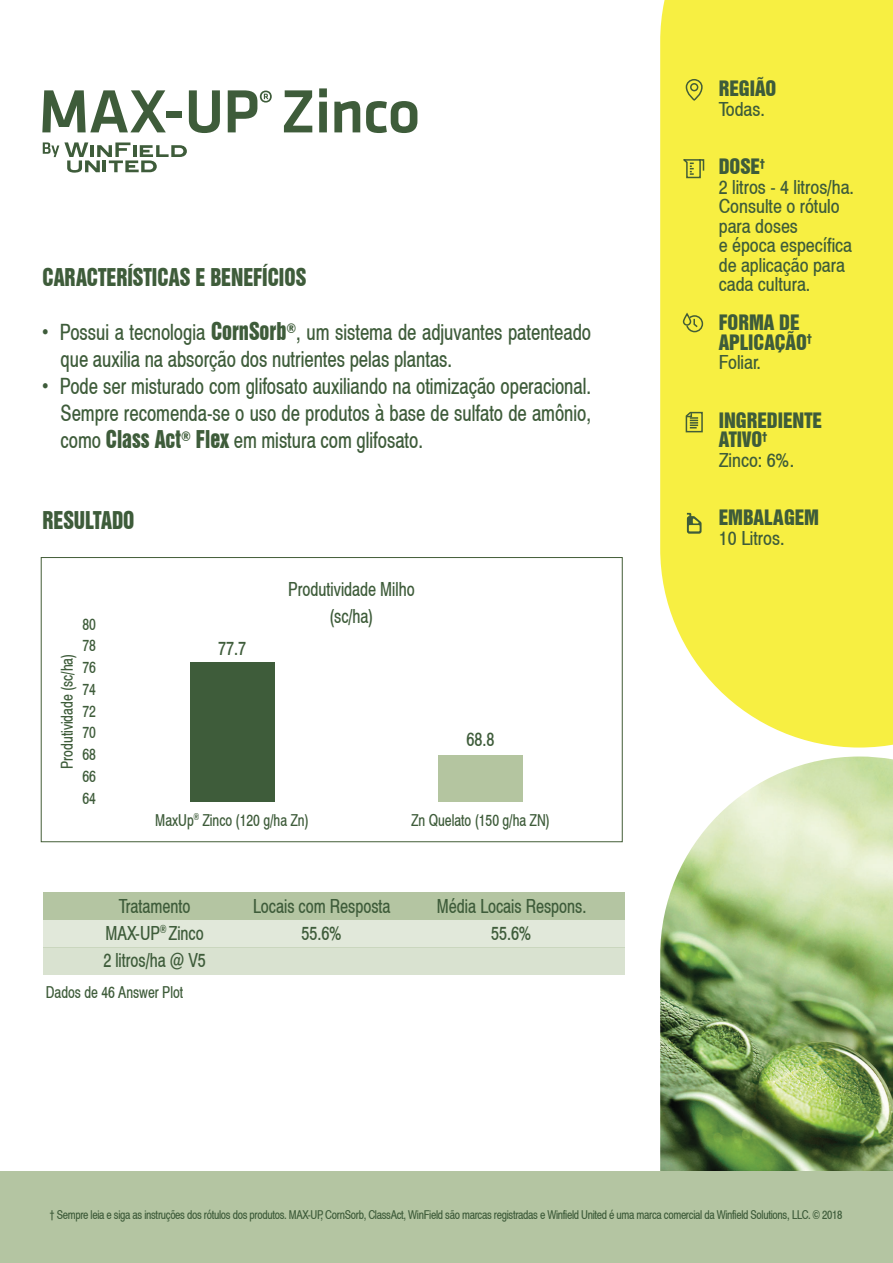
<style>
.page{position:relative;width:893px;height:1263px;background:#fff}
.page>*{position:absolute;margin:0;border:0;box-sizing:border-box;transform-origin:0 0}
.t1{font:condensed 22.5px/27px "Helvetica";color:#3e5c3a;scale:.9 1}
.t2{font:22.5px "Swiss 921 BT Regular A";color:#3e5c3a;scale:.9 1}
.t3{font:condensed 19.5px/19.5px "Helvetica";color:#3e5c3a}
.t4{font:condensed 19.5px/27px "Helvetica";color:#3e5c3a;text-align:center;scale:.9 1}
.t5{font:19.5px/19.5px "Swiss 921 BT Regular A";color:#3e5c3a}
.t6{font:condensed 16.5px/21.8px "Helvetica";color:#3e5c3a;text-align:justify;scale:.9 1}
.t7{font:condensed 12.15px "Helvetica";letter-spacing:-.025em;color:#3e5c3a;scale:.95 1}
.s1{font-family:"Swiss 921 BT Regular A";font-stretch:normal}
</style>
<div class="page">
<img style="left:660px;top:756px;width:233px;height:415px">
<div style="left:660px;top:0;width:233px;height:747px;background:#f7ef42"></div>
<div style="left:0;top:1171px;width:893px;height:92px;background:#b4c5a2"></div>
<svg style="left:43px;top:142px;width:144px;height:31px"></svg>
<svg style="left:42px;top:90px;width:124px;height:42px"></svg>
<div style="left:166px;top:112px;width:16px;height:6px;background:#3e5c3a"></div>
<svg style="left:189px;top:90px;width:31px;height:43px"></svg>
<svg style="left:228px;top:90px;width:44px;height:42px"></svg>
<svg style="left:284px;top:90px;width:28px;height:42px"></svg>
<svg style="left:319px;top:88px;width:8px;height:44px"></svg>
<svg style="left:334px;top:101px;width:26px;height:31px"></svg>
<svg style="left:366px;top:101px;width:51px;height:32px"></svg>
<div style="left:43px;top:892px;width:581px;height:28px;background:#b4c5a2"></div>
<div style="left:43px;top:920px;width:581px;height:28px;background:#e1e8da"></div>
<div style="left:43px;top:948px;width:581px;height:27px;background:#d9e2d0"></div>
<div style="left:690px;top:83px;width:8px;height:8px;border:2px solid #435d37;border-radius:50%"></div>
<div style="left:686px;top:79px;width:17px;height:22px;border:2px solid #435d37;border-radius:7px"></div>
<svg style="left:682px;top:157px;width:23px;height:22px"></svg>
<svg style="left:685px;top:314px;width:19px;height:19px"></svg>
<div style="left:683px;top:313px;width:8px;height:13px;border:2px solid #435d37;border-radius:3px"></div>
<svg style="left:684px;top:411px;width:19px;height:22px"></svg>
<svg style="left:687px;top:513px;width:14px;height:21px"></svg>
<div style="left:41px;top:557px;width:582px;height:285px;border:1px solid #435d37"></div>
<div style="left:190px;top:662px;width:84px;height:139px;background:#3e5c3a"></div>
<div style="left:438px;top:755px;width:85px;height:46px;background:#b4c5a0"></div>
<p class="t2" style="left:43px;top:263px;width:295px">CARACTERÍSTICAS E BENEFÍCIOS</p>
<p class="t1" style="left:61px;top:319px;width:591px;text-indent:-18px">• Possui a tecnologia <span class="s1">CornSorb</span><sup>®</sup>, um sistema de adjuvantes patenteado que auxilia na absorção dos nutrientes pelas plantas.</p>
<p class="t1" style="left:61px;top:373px;width:591px;text-align:justify;text-indent:-18px">• Pode ser misturado com glifosato auxiliando na otimização operacional.<br>Sempre recomenda-se o uso de produtos à base de sulfato de amônio, como <span class="s1">Class Act</span><sup>®</sup> <span class="s1">Flex</span> em mistura com glifosato.</p>
<p class="t2" style="left:43px;top:506px;width:104px">RESULTADO</p>
<p class="t6" style="left:82px;top:612px;width:17px">80<br>78<br>76<br>74<br>72<br>70<br>68<br>66<br>64</p>
<p class="t6" style="left:56px;top:769px;width:129px;rotate:-90deg">Produtividade (sc/ha)</p>
<p class="t4" style="left:218px;top:634px;width:33px">77.7</p>
<p class="t4" style="left:288px;top:576px;width:142px">Produtividade Milho (sc/ha)</p>
<p class="t4" style="left:466px;top:725px;width:33px">68.8</p>
<p class="t6" style="left:155px;top:808px;width:172px">MaxUp<sup>®</sup> Zinco (120 g/ha Zn)</p>
<p class="t6" style="left:411px;top:808px;width:156px">Zn Quelato (150 g/ha ZN)</p>
<p class="t4" style="left:103px;top:892px;width:116px">Tratamento<br>MAX-UP<sup>®</sup> Zinco<br>2 litros/ha @ V5</p>
<p class="t4" style="left:253px;top:892px;width:154px">Locais com Resposta<br>55.6%</p>
<p class="t6" style="left:46px;top:981px;width:154px">Dados de 46 Answer Plot</p>
<p class="t4" style="left:437px;top:892px;width:168px">Média Locais Respons.<br>55.6%</p>
<p class="t5" style="left:719px;top:78px;width:59px">REGIÃO</p>
<p class="t3" style="left:719px;top:99px;width:48px">Todas.</p>
<p class="t5" style="left:719px;top:156px;width:48px">DOSE<sup>†</sup></p>
<p class="t3" style="left:719px;top:177px;width:137px">2 litros - 4 litros/ha.<br>Consulte o rótulo para doses<br>e época específica de aplicação para cada cultura.</p>
<p class="t5" style="left:719px;top:312px;width:95px">FORMA DE<br>APLICAÇÃO<sup>†</sup></p>
<p class="t3" style="left:719px;top:352px;width:44px">Foliar.</p>
<p class="t5" style="left:719px;top:410px;width:105px">INGREDIENTE<br>ATIVO<sup>†</sup></p>
<p class="t3" style="left:719px;top:450px;width:77px">Zinco: 6%.</p>
<p class="t5" style="left:719px;top:507px;width:102px">EMBALAGEM</p>
<p class="t3" style="left:719px;top:528px;width:67px">10 Litros.</p>
<p class="t7" style="left:49px;top:1207px;width:836px">† Sempre leia e siga as instruções dos rótulos dos produtos. MAX-UP, CornSorb, ClassAct, WinField são marcas registradas e Winfield United é uma marca comercial da Winfield Solutions, LLC. © 2018</p>
</div>
